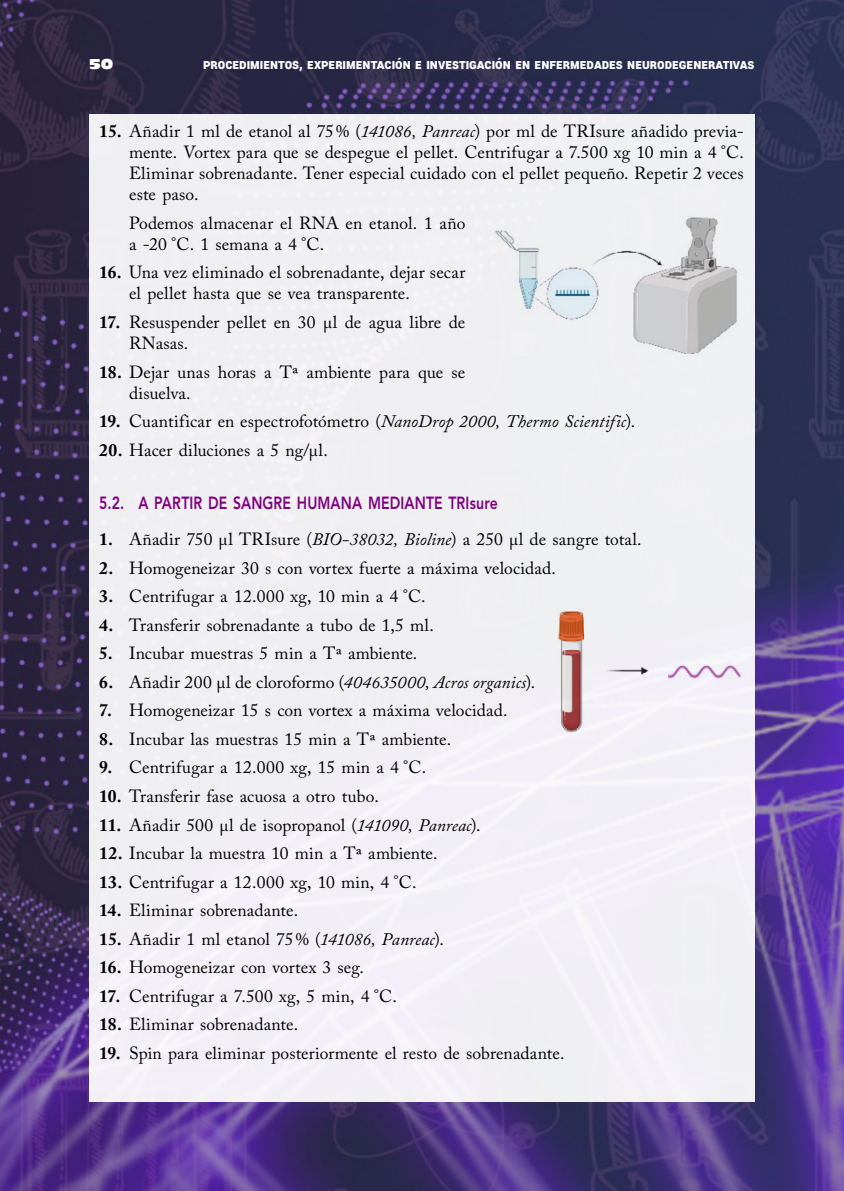
<style>
.page{position:relative;width:844px;height:1191px;background:#fff}
.page>*{position:absolute;margin:0;border:0;box-sizing:border-box;transform-origin:0 0}
.t1{font:17.5px/21.2px "Adobe Caslon Pro";letter-spacing:.005em;color:#000}
.t2{font:800 17.5px "Avenir LT Std";letter-spacing:.01em;color:#800080;scale:.8 1}
.t3{font:900 14px "Roboto";color:#fff;scale:.9 1}
.t4{font:14px "Antique Olive Std Nord";color:#fff}
.s1{font-weight:700}
.s2{font-style:italic}
</style>
<div class="page">
<img style="left:0;top:0;width:843px;height:1191px">
<div style="left:89px;top:114px;width:665px;height:987px;background:#f0eff2"></div>
<img style="left:495px;top:217px;width:242px;height:137px">
<img style="left:558px;top:611px;width:183px;height:122px">
<p class="t4" style="left:89px;top:56px;width:25px">50</p>
<p class="t3" style="left:203px;top:55px;width:614px">Procedimientos, experimentación e investigación en enfermedades neurodegenerativas</p>
<p class="t1" style="left:129px;top:120px;width:616px;text-align:justify;text-indent:-30px"><span class="s1">15.</span> Añadir 1 ml de etanol al 75% (<span class="s2">141086, Panreac</span>) por ml de TRIsure añadido previa&shy;mente. Vortex para que se despegue el pellet. Centrifugar a 7.500 xg 10 min a 4 °C.<br>Eliminar sobrenadante. Tener especial cuidado con el pellet pequeño. Repetir 2 veces este paso.</p>
<p class="t1" style="left:129px;top:212px;width:338px">Podemos almacenar el RNA en etanol. 1 año a -20 °C. 1 semana a 4 °C.</p>
<p class="t1" style="left:129px;top:262px;width:337px;text-indent:-30px"><span class="s1">16.</span> Una vez eliminado el sobrenadante, dejar secar el pellet hasta que se vea transparente.</p>
<p class="t1" style="left:129px;top:311px;width:337px;text-indent:-30px"><span class="s1">17.</span> Resuspender pellet en 30 μl de agua libre de<br>RNasas.</p>
<p class="t1" style="left:129px;top:361px;width:337px;text-indent:-30px"><span class="s1">18.</span> Dejar unas horas a Tª ambiente para que se disuelva.</p>
<p class="t1" style="left:99px;top:410px;width:537px"><span class="s1">19.</span> Cuantificar en espectrofotómetro (<span class="s2">NanoDrop 2000, Thermo Scientific</span>).</p>
<p class="t1" style="left:99px;top:439px;width:230px"><span class="s1">20.</span> Hacer diluciones a 5 ng/μl.</p>
<p class="t2" style="left:99px;top:493px;width:499px">5.2. A PARTIR DE SANGRE HUMANA MEDIANTE TRIsure</p>
<p class="t1" style="left:99px;top:528px;width:544px"><span class="s1">1.</span> Añadir 750 μl TRIsure (<span class="s2">BIO-38032, Bioline</span>) a 250 μl de sangre total.</p>
<p class="t1" style="left:99px;top:557px;width:458px"><span class="s1">2.</span> Homogeneizar 30 s con vortex fuerte a máxima velocidad.</p>
<p class="t1" style="left:99px;top:585px;width:328px"><span class="s1">3.</span> Centrifugar a 12.000 xg, 10 min a 4 °C.</p>
<p class="t1" style="left:99px;top:614px;width:336px"><span class="s1">4.</span> Transferir sobrenadante a tubo de 1,5 ml.</p>
<p class="t1" style="left:99px;top:642px;width:319px"><span class="s1">5.</span> Incubar muestras 5 min a Tª ambiente.</p>
<p class="t1" style="left:99px;top:671px;width:437px"><span class="s1">6.</span> Añadir 200 µl de cloroformo (<span class="s2">404635000, Acros organics</span>).</p>
<p class="t1" style="left:99px;top:699px;width:409px"><span class="s1">7.</span> Homogeneizar 15 s con vortex a máxima velocidad.</p>
<p class="t1" style="left:99px;top:728px;width:353px"><span class="s1">8.</span> Incubar las muestras 15 min a Tª ambiente.</p>
<p class="t1" style="left:99px;top:757px;width:328px"><span class="s1">9.</span> Centrifugar a 12.000 xg, 15 min a 4 °C.</p>
<p class="t1" style="left:99px;top:785px;width:281px"><span class="s1">10.</span> Transferir fase acuosa a otro tubo.</p>
<p class="t1" style="left:99px;top:814px;width:383px"><span class="s1">11.</span> Añadir 500 µl de isopropanol (<span class="s2">141090, Panreac</span>).</p>
<p class="t1" style="left:99px;top:842px;width:340px"><span class="s1">12.</span> Incubar la muestra 10 min a Tª ambiente.</p>
<p class="t1" style="left:99px;top:871px;width:319px"><span class="s1">13.</span> Centrifugar a 12.000 xg, 10 min, 4 °C.</p>
<p class="t1" style="left:99px;top:899px;width:200px"><span class="s1">14.</span> Eliminar sobrenadante.</p>
<p class="t1" style="left:99px;top:928px;width:346px"><span class="s1">15.</span> Añadir 1 ml etanol 75% (<span class="s2">141086, Panreac</span>).</p>
<p class="t1" style="left:99px;top:956px;width:266px"><span class="s1">16.</span> Homogeneizar con vortex 3 seg.</p>
<p class="t1" style="left:99px;top:985px;width:299px"><span class="s1">17.</span> Centrifugar a 7.500 xg, 5 min, 4 °C.</p>
<p class="t1" style="left:99px;top:1013px;width:200px"><span class="s1">18.</span> Eliminar sobrenadante.</p>
<p class="t1" style="left:99px;top:1042px;width:466px"><span class="s1">19.</span> Spin para eliminar posteriormente el resto de sobrenadante.</p>
</div>
